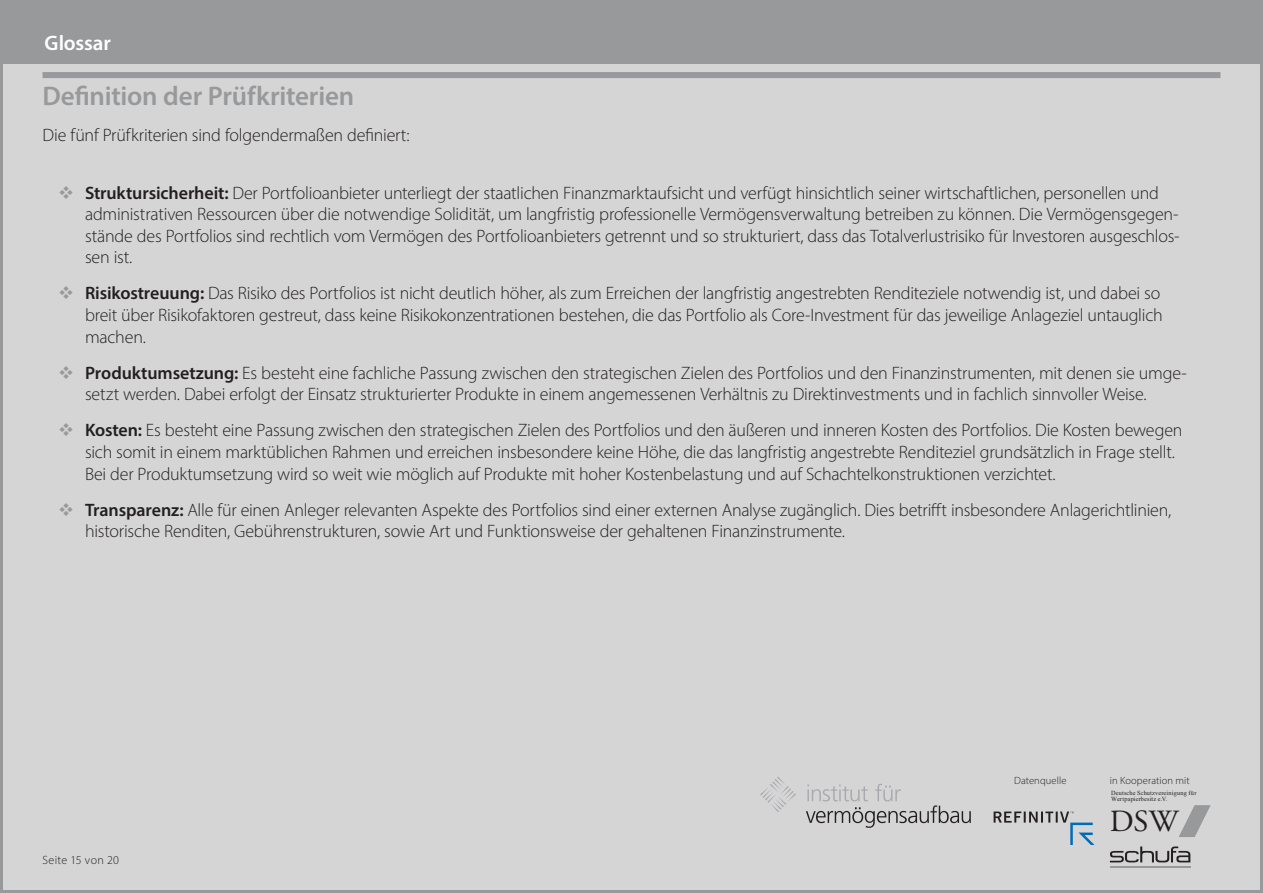
<style>
.page{position:relative;width:1263px;height:893px;background:#fff}
.page>*{position:absolute;margin:0;border:0;box-sizing:border-box;transform-origin:0 0}
.t1{font:30.75px "Adobe Garamond Pro";color:#231f20}
.t2{font:600 27px "Myriad Pro";letter-spacing:-.01em;color:#98999b}
.t3{font:600 21px "Myriad Pro";letter-spacing:-.005em;color:#fff}
.Absatzformat_1{font:300 18px/21.6px "Myriad Pro";letter-spacing:-.015em;color:#231f20}
.t4{font:300 12px "Myriad Pro";letter-spacing:.025em;color:#231f20}
.t5{font:300 10.5px "Myriad Pro";letter-spacing:.01em;color:#231f20}
.t6{font:6.3px/6.6px "Times New Roman";letter-spacing:.02em;color:#231f20}
.s1{font-weight:600}
</style>
<div class="page">
<div style="left:2px;top:2px;width:1259px;height:889px;background:#d5d5d6"></div>
<div style="left:0;top:0;width:1263px;height:64px;background:#98999b"></div>
<svg style="left:1110px;top:846px;width:80px;height:16px"></svg>
<hr style="left:1110px;top:866px;width:80px;height:1px;background:#98999b">
<svg style="left:1179px;top:805px;width:32px;height:32px"></svg>
<svg style="left:993px;top:811px;width:101px;height:34px"></svg>
<svg style="left:806px;top:784px;width:165px;height:44px"></svg>
<svg style="left:760px;top:777px;width:36px;height:35px"></svg>
<div style="left:43px;top:72px;width:1177px;height:6px;background:#98999b"></div>
<p class="t3" style="left:45px;top:29px;width:68px">Glossar</p>
<p class="t2" style="left:43px;top:79px;width:313px">Definition der Prüfkriterien</p>
<p class="Absatzformat_1" style="left:43px;top:124px;width:368px">Die fünf Prüfkriterien sind folgendermaßen definiert:</p>
<p class="Absatzformat_1" style="left:85px;top:182px;width:1096px"><span class="s1">Struktursicherheit:</span> Der Portfolioanbieter unterliegt der staatlichen Finanzmarktaufsicht und verfügt hinsichtlich seiner wirtschaftlichen, personellen und administrativen Ressourcen über die notwendige Solidität, um langfristig professionelle Vermögensverwaltung betreiben zu können. Die Vermögensgegen&shy;stände des Portfolios sind rechtlich vom Vermögen des Portfolioanbieters getrennt und so strukturiert, dass das Totalverlustrisiko für Investoren ausgeschlos&shy;sen ist.</p>
<p class="Absatzformat_1" style="left:85px;top:282px;width:1079px"><span class="s1">Risikostreuung:</span> Das Risiko des Portfolios ist nicht deutlich höher, als zum Erreichen der langfristig angestrebten Renditeziele notwendig ist, und dabei so breit über Risikofaktoren gestreut, dass keine Risikokonzentrationen bestehen, die das Portfolio als Core-Investment für das jeweilige Anlageziel untauglich machen.</p>
<p class="Absatzformat_1" style="left:85px;top:362px;width:1103px"><span class="s1">Produktumsetzung:</span> Es besteht eine fachliche Passung zwischen den strategischen Zielen des Portfolios und den Finanzinstrumenten, mit denen sie umge&shy;setzt werden. Dabei erfolgt der Einsatz strukturierter Produkte in einem angemessenen Verhältnis zu Direktinvestments und in fachlich sinnvoller Weise.</p>
<p class="Absatzformat_1" style="left:85px;top:419px;width:1099px"><span class="s1">Kosten:</span> Es besteht eine Passung zwischen den strategischen Zielen des Portfolios und den äußeren und inneren Kosten des Portfolios. Die Kosten bewegen sich somit in einem marktüblichen Rahmen und erreichen insbesondere keine Höhe, die das langfristig angestrebte Renditeziel grundsätzlich in Frage stellt.<br>Bei der Produktumsetzung wird so weit wie möglich auf Produkte mit hoher Kostenbelastung und auf Schachtelkonstruktionen verzichtet.</p>
<p class="Absatzformat_1" style="left:85px;top:498px;width:1088px"><span class="s1">Transparenz:</span> Alle für einen Anleger relevanten Aspekte des Portfolios sind einer externen Analyse zugänglich. Dies betrifft insbesondere Anlagerichtlinien, historische Renditen, Gebührenstrukturen, sowie Art und Funktionsweise der gehaltenen Finanzinstrumente.</p>
<p class="t5" style="left:1014px;top:774px;width:54px">Datenquelle</p>
<p class="t5" style="left:1110px;top:774px;width:81px">in Kooperation mit</p>
<p class="t6" style="left:1111px;top:789px;width:87px">Deutsche Schutzvereinigung für<br>Wertpapierbesitz e.V.</p>
<p class="t4" style="left:43px;top:852px;width:78px">Seite 15 von 20</p>
<h1 class="t1" style="left:1110px;top:803px;width:70px">DSW</h1>
</div>
